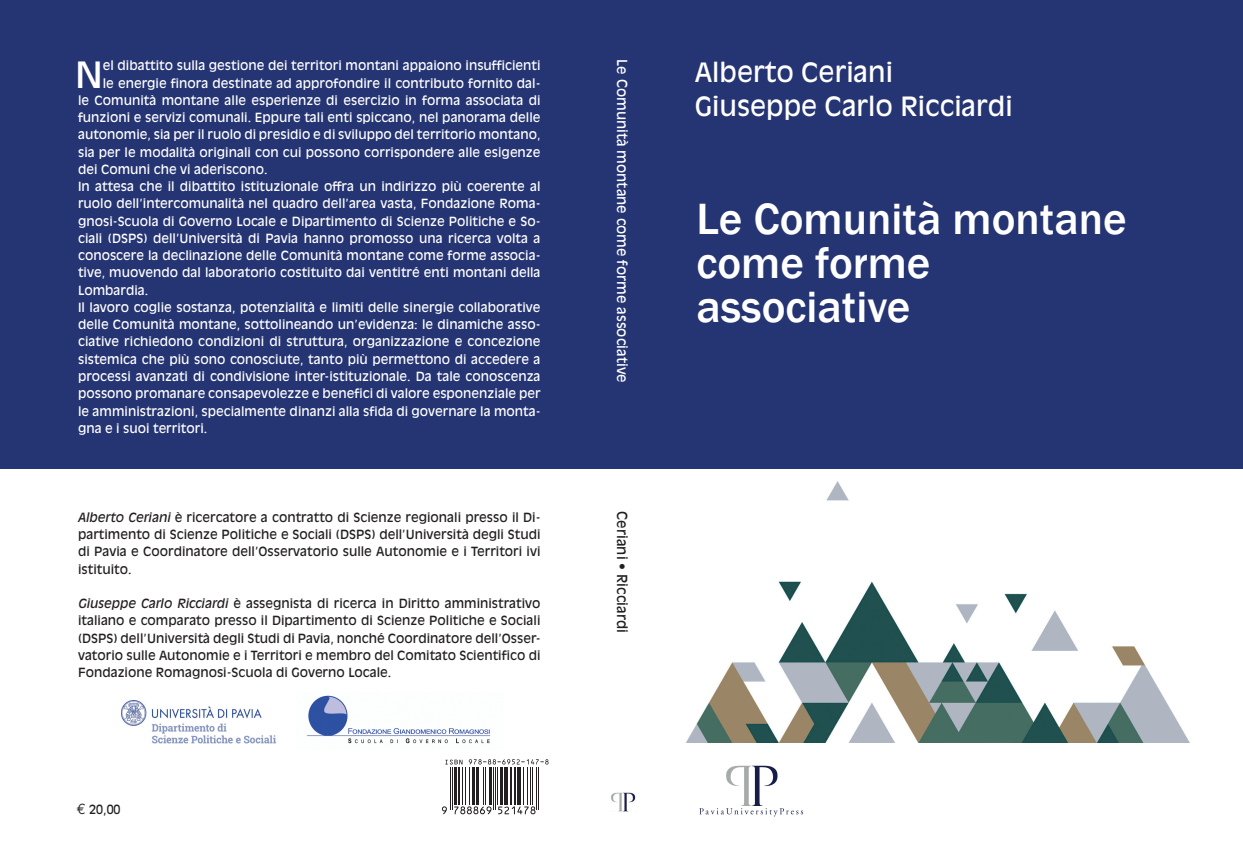
<style>
.page{position:relative;width:1243px;height:854px;background:#fff}
.page>*{position:absolute;margin:0;border:0;box-sizing:border-box;transform-origin:0 0}
.t1{font:500 45px/43.8px "Franklin Gothic";color:#fff}
.FT-testo_di_quarta{font:35.75px "Antique Olive";color:#fff}
.t2{font:26.25px/34.5px "Antique Olive";color:#fff}
.FT-testo_di_quarta-2{font:13.75px "Antique Olive";color:#fff}
.FT-testo_di_quarta-3{font:13.75px "Antique Olive";color:#231f20}
.FT-testo_di_quarta-4{font:12.5px/17.2px "Antique Olive";color:#fff;text-align:justify}
.FT-testo_di_quarta-5{font:12.5px/17.2px "Antique Olive";color:#231f20;text-align:justify}
.s1{font-style:italic}
.s2{font-family:"Euro Mono";font-size:15px}
</style>
<div class="page">
<div style="left:0;top:0;width:1243px;height:469px;background:#253473"></div>
<svg style="left:442px;top:806px;width:5px;height:8px"></svg>
<hr style="left:450px;top:767px;width:1px;height:43px;background:#231f20">
<hr style="left:452px;top:767px;width:1px;height:43px;background:#231f20">
<hr style="left:454px;top:767px;width:3px;height:38px;background:#231f20">
<hr style="left:458px;top:767px;width:1px;height:38px;background:#231f20">
<hr style="left:462px;top:767px;width:1px;height:38px;background:#231f20">
<hr style="left:465px;top:767px;width:1px;height:38px;background:#231f20">
<hr style="left:469px;top:767px;width:1px;height:38px;background:#231f20">
<hr style="left:472px;top:767px;width:1px;height:38px;background:#231f20">
<hr style="left:473px;top:767px;width:2px;height:38px;background:#231f20">
<hr style="left:476px;top:767px;width:3px;height:38px;background:#231f20">
<hr style="left:483px;top:767px;width:1px;height:38px;background:#231f20">
<hr style="left:485px;top:767px;width:1px;height:38px;background:#231f20">
<svg style="left:454px;top:806px;width:37px;height:8px"></svg>
<hr style="left:488px;top:767px;width:1px;height:38px;background:#231f20">
<hr style="left:490px;top:767px;width:2px;height:38px;background:#231f20">
<hr style="left:493px;top:767px;width:1px;height:43px;background:#231f20">
<hr style="left:495px;top:767px;width:1px;height:43px;background:#231f20">
<hr style="left:497px;top:767px;width:1px;height:38px;background:#231f20">
<hr style="left:500px;top:767px;width:3px;height:38px;background:#231f20">
<hr style="left:503px;top:767px;width:2px;height:38px;background:#231f20">
<hr style="left:506px;top:767px;width:2px;height:38px;background:#231f20">
<hr style="left:510px;top:767px;width:2px;height:38px;background:#231f20">
<hr style="left:514px;top:767px;width:2px;height:38px;background:#231f20">
<hr style="left:517px;top:767px;width:1px;height:38px;background:#231f20">
<hr style="left:518px;top:767px;width:3px;height:38px;background:#231f20">
<hr style="left:523px;top:767px;width:1px;height:38px;background:#231f20">
<hr style="left:527px;top:767px;width:1px;height:38px;background:#231f20">
<svg style="left:498px;top:806px;width:37px;height:8px"></svg>
<hr style="left:530px;top:767px;width:1px;height:38px;background:#231f20">
<hr style="left:532px;top:767px;width:1px;height:38px;background:#231f20">
<hr style="left:536px;top:767px;width:1px;height:43px;background:#231f20">
<hr style="left:538px;top:767px;width:1px;height:43px;background:#231f20">
<svg style="left:445px;top:759px;width:17px;height:5px"></svg>
<svg style="left:469px;top:759px;width:79px;height:5px"></svg>
<img style="left:611px;top:792px;width:25px;height:19px">
<img style="left:699px;top:765px;width:105px;height:52px">
<img style="left:686px;top:481px;width:504px;height:261px">
<img style="left:307px;top:695px;width:184px;height:49px">
<img style="left:121px;top:701px;width:155px;height:43px">
<p class="FT-testo_di_quarta" style="left:75px;top:53px;width:29px">N</p>
<p class="FT-testo_di_quarta-4" style="left:103px;top:57px;width:439px">el dibattito sulla gestione dei territori montani appaiono insufficienti</p>
<p class="FT-testo_di_quarta-4" style="left:103px;top:74px;width:439px">le energie finora destinate ad approfondire il contributo fornito dal-</p>
<p class="FT-testo_di_quarta-4" style="left:78px;top:91px;width:464px">le Comunità montane alle esperienze di esercizio in forma associata di</p>
<p class="FT-testo_di_quarta-4" style="left:78px;top:108px;width:464px">funzioni e servizi comunali. Eppure tali enti spiccano, nel panorama delle</p>
<p class="FT-testo_di_quarta-4" style="left:78px;top:126px;width:464px">autonomie, sia per il ruolo di presidio e di sviluppo del territorio montano,</p>
<p class="FT-testo_di_quarta-4" style="left:78px;top:143px;width:464px">sia per le modalità originali con cui possono corrispondere alle esigenze</p>
<p class="FT-testo_di_quarta-4" style="left:78px;top:160px;width:191px">dei Comuni che vi aderiscono.</p>
<p class="FT-testo_di_quarta-4" style="left:78px;top:177px;width:464px">In attesa che il dibattito istituzionale offra un indirizzo più coerente al ruolo dell’intercomunalità nel quadro dell’area vasta, Fondazione Roma&shy;gnosi-Scuola di Governo Locale e Dipartimento di Scienze Politiche e So&shy;ciali (DSPS) dell’Università di Pavia hanno promosso una ricerca volta a conoscere la declinazione delle Comunità montane come forme associa&shy;tive, muovendo dal laboratorio costituito dai ventitré enti montani della Lombardia.</p>
<p class="FT-testo_di_quarta-4" style="left:78px;top:298px;width:464px">Il lavoro coglie sostanza, potenzialità e limiti delle sinergie collaborative delle Comunità montane, sottolineando un’evidenza: le dinamiche asso&shy;ciative richiedono condizioni di struttura, organizzazione e concezione sistemica che più sono conosciute, tanto più permettono di accedere a processi avanzati di condivisione inter-istituzionale. Da tale conoscenza possono promanare consapevolezze e benefici di valore esponenziale per le amministrazioni, specialmente dinanzi alla sfida di governare la monta&shy;gna e i suoi territori.</p>
<p class="FT-testo_di_quarta-5" style="left:78px;top:508px;width:464px"><span class="s1">Alberto Ceriani</span> è ricercatore a contratto di Scienze regionali presso il Di&shy;partimento di Scienze Politiche e Sociali (DSPS) dell’Università degli Studi di Pavia e Coordinatore dell’Osservatorio sulle Autonomie e i Territori ivi istituito.</p>
<p class="FT-testo_di_quarta-5" style="left:78px;top:594px;width:464px"><span class="s1">Giuseppe Carlo Ricciardi</span> è assegnista di ricerca in Diritto amministrativo italiano e comparato presso il Dipartimento di Scienze Politiche e Sociali (DSPS) dell’Università degli Studi di Pavia, nonché Coordinatore dell’Osser&shy;vatorio sulle Autonomie e i Territori e membro del Comitato Scientifico di Fondazione Romagnosi-Scuola di Governo Locale.</p>
<p class="FT-testo_di_quarta-5" style="left:77px;top:801px;width:45px"><span class="s2">e</span> 20,00</p>
<p class="FT-testo_di_quarta-2" style="left:630px;top:59px;width:325px;rotate:90deg">Le Comunità montane come forme associative</p>
<p class="t2" style="left:695px;top:54px;width:319px">Alberto Ceriani<br>Giuseppe Carlo Ricciardi</p>
<p class="t1" style="left:696px;top:198px;width:432px">Le Comunità montane come forme associative</p>
<p class="FT-testo_di_quarta-3" style="left:630px;top:511px;width:123px;rotate:90deg">Ceriani • Ricciardi</p>
</div>
